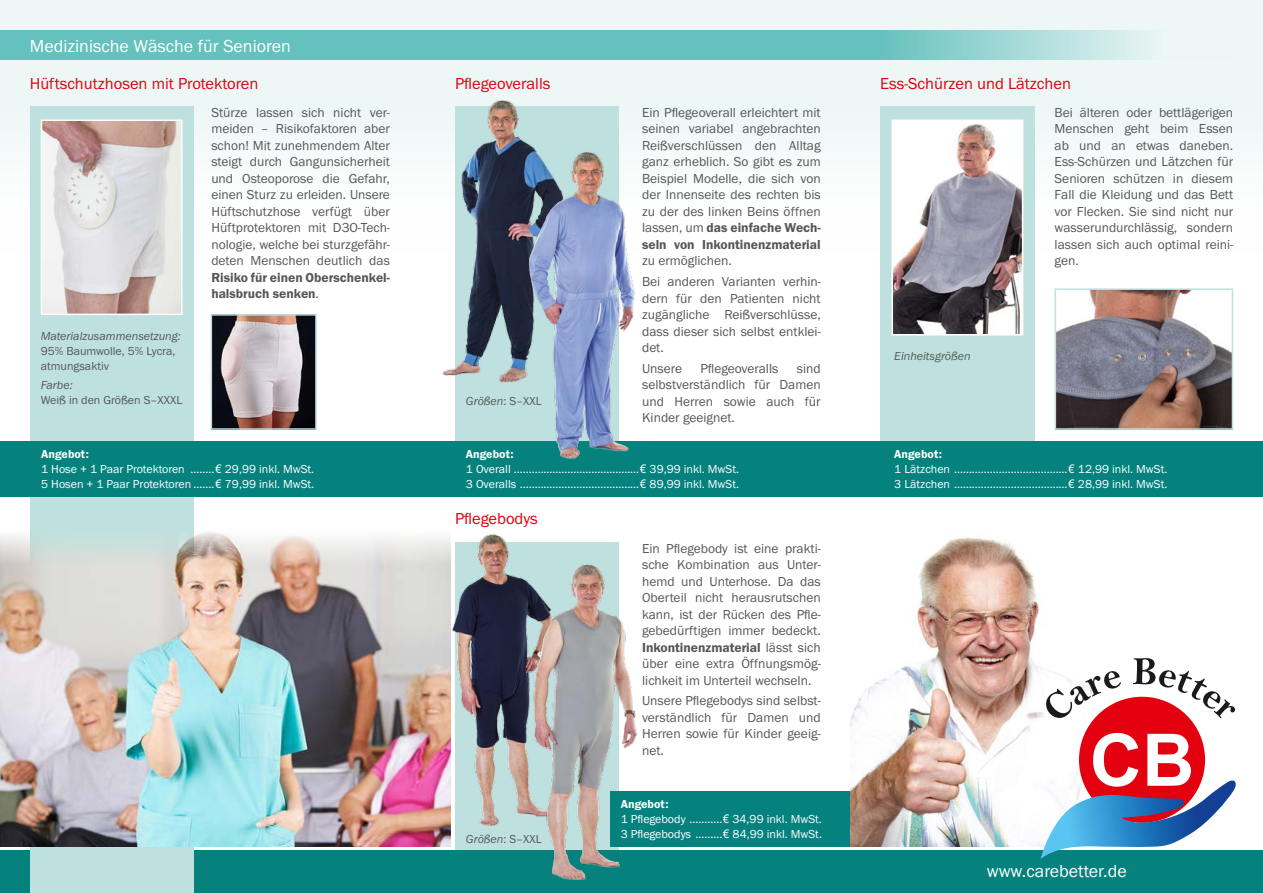
<style>
.page{position:relative;width:1263px;height:893px;background:#fff}
.page>*{position:absolute;margin:0;border:0;box-sizing:border-box;transform-origin:0 0}
.t1{font:18px "Franklin Gothic Itc T";color:#fff}
.t2{font:16.5px "Franklin Gothic Itc T";color:#e3000f}
.t3{font:13.5px/16.5px "Franklin Gothic Itc T";color:#565656;text-align:justify}
.t4{font:600 13.5px/16.5px "Franklin Gothic Itc T";color:#565656}
.t5{font:12px/15px "Franklin Gothic Itc T";color:#fff}
.t6{font:italic 12px "Franklin Gothic Itc T";color:#565656}
.t7{font:12px/15px "Franklin Gothic Itc T";color:#565656}
.s1{font-weight:400}
.s2{font-weight:600}
.s3{font-style:normal}
.s4{font-family:"Linotype Euro Font Ato F"}
</style>
<div class="page">
<div style="left:0;top:850px;width:1263px;height:43px;background:#06827e"></div>
<div style="left:0;top:0;width:1263px;height:253px;background:linear-gradient(to bottom,#e8f5f4,#fffefe)"></div>
<svg style="left:0;top:30px;width:1233px;height:30px;background:#7bc9c7"></svg>
<div style="left:30px;top:106px;width:163px;height:787px;background:#bee1e0"></div>
<div style="left:880px;top:106px;width:155px;height:388px;background:#bee1e0"></div>
<img style="left:44px;top:122px;width:136px;height:190px">
<div style="left:41px;top:119px;width:142px;height:196px;border:2px solid #fff"></div>
<img style="left:894px;top:122px;width:126px;height:210px">
<div style="left:891px;top:119px;width:132px;height:216px;border:2px solid #fff"></div>
<div style="left:0;top:441px;width:1263px;height:55px;background:#06827e"></div>
<div style="left:610px;top:791px;width:240px;height:55px;background:#06827e"></div>
<img style="left:214px;top:317px;width:100px;height:110px">
<div style="left:211px;top:314px;width:106px;height:116px;border:2px solid #bee1e0"></div>
<img style="left:1057px;top:291px;width:173px;height:136px">
<div style="left:1054px;top:288px;width:179px;height:142px;border:2px solid #bee1e0"></div>
<img style="left:403px;top:82px;width:210px;height:316px">
<img style="left:477px;top:135px;width:221px;height:324px">
<img style="left:0;top:526px;width:451px;height:320px">
<img style="left:384px;top:526px;width:119px;height:304px">
<img style="left:470px;top:538px;width:181px;height:342px">
<img style="left:850px;top:537px;width:242px;height:309px">
<div style="left:1079px;top:697px;width:126px;height:126px;background:#e3000f;border-radius:50%"></div>
<svg style="left:1040px;top:733px;width:196px;height:126px"></svg>
<svg style="left:1046px;top:658px;width:189px;height:60px"></svg>
<h1 class="t1" style="left:30px;top:35px;width:263px">Medizinische Wäsche für Senioren</h1>
<p class="t2" style="left:30px;top:74px;width:230px">Hüftschutzhosen mit Protektoren</p>
<p class="t2" style="left:455px;top:74px;width:97px">Pflegeoveralls</p>
<p class="t2" style="left:880px;top:74px;width:192px">Ess-Schürzen und Lätzchen</p>
<p class="t3" style="left:211px;top:104px;width:180px">Stürze lassen sich nicht ver&shy;meiden – Risikofaktoren aber schon! Mit zunehmendem Alter steigt durch Gangunsicherheit und Osteoporose die Gefahr, einen Sturz zu erleiden. Unsere Hüftschutzhose verfügt über Hüftprotektoren mit D3O-Tech&shy;nologie, welche bei sturzgefähr&shy;deten Menschen deutlich das</p>
<p class="t4" style="left:211px;top:269px;width:180px">Risiko für einen Oberschenkel&shy;halsbruch senken<span class="s1">.</span></p>
<p class="t3" style="left:1054px;top:104px;width:180px">Bei älteren oder bettlägerigen Menschen geht beim Essen ab und an etwas daneben.<br>Ess-Schürzen und Lätzchen für Senioren schützen in diesem Fall die Kleidung und das Bett vor Flecken. Sie sind nicht nur wasserundurchlässig, sondern lassen sich auch optimal reini&shy;gen.</p>
<p class="t3" style="left:642px;top:104px;width:180px">Ein Pflegeoverall erleichtert mit seinen variabel angebrachten Reißverschlüssen den Alltag ganz erheblich. So gibt es zum Beispiel Modelle, die sich von der Innenseite des rechten bis zu der des linken Beins öffnen lassen, um <span class="s2">das einfache Wech&shy;seln von Inkontinenzmaterial</span></p>
<p class="t3" style="left:642px;top:250px;width:180px;line-height:20.7px">zu ermöglichen.<br>Bei anderen Varianten verhin-</p>
<p class="t3" style="left:642px;top:290px;width:180px">dern für den Patienten nicht zugängliche Reißverschlüsse, dass dieser sich selbst entklei&shy;det.</p>
<p class="t3" style="left:642px;top:360px;width:41px">Unsere</p>
<p class="t3" style="left:700px;top:360px;width:80px">Pflegeoveralls</p>
<p class="t6" style="left:41px;top:329px;width:142px">Materialzusammensetzung:</p>
<p class="t7" style="left:41px;top:343px;width:136px">95% Baumwolle, 5% Lycra, atmungsaktiv</p>
<p class="t6" style="left:41px;top:378px;width:33px">Farbe:</p>
<p class="t7" style="left:41px;top:392px;width:143px">Weiß in den Größen S–XXXL</p>
<p class="t6" style="left:894px;top:349px;width:78px">Einheitsgrößen</p>
<p class="t3" style="left:642px;top:360px;width:180px;text-indent:155px">sind selbstverständlich für Damen und Herren sowie auch für Kinder geeignet.</p>
<p class="t6" style="left:466px;top:394px;width:77px">Größen<span class="s3">: S–XXL</span></p>
<p class="t5" style="left:41px;top:447px;width:275px"><span class="s2">Angebot:<br></span>1 Hose + 1 Paar Protektoren ........<span class="s4">H</span> 29,99 inkl. MwSt.<br>5 Hosen + 1 Paar Protektoren .......<span class="s4">H</span> 79,99 inkl. MwSt.</p>
<p class="t5" style="left:466px;top:447px;width:275px"><span class="s2">Angebot:<br></span>1 Overall ..........................................<span class="s4">H</span> 39,99 inkl. MwSt.<br>3 Overalls ........................................<span class="s4">H</span> 89,99 inkl. MwSt.</p>
<p class="t5" style="left:894px;top:447px;width:275px"><span class="s2">Angebot:<br></span>1 Lätzchen ......................................<span class="s4">H</span> 12,99 inkl. MwSt.<br>3 Lätzchen ......................................<span class="s4">H</span> 28,99 inkl. MwSt.</p>
<p class="t2" style="left:455px;top:509px;width:84px">Pflegebodys</p>
<p class="t6" style="left:466px;top:831px;width:77px">Größen<span class="s3">: S–XXL</span></p>
<p class="t3" style="left:642px;top:540px;width:180px">Ein Pflegebody ist eine prakti&shy;sche Kombination aus Unter&shy;hemd und Unterhose. Da das Oberteil nicht herausrutschen kann, ist der Rücken des Pfle&shy;gebedürftigen immer bedeckt.<br><span class="s2">Inkontinenzmaterial</span> lässt sich über eine extra Öffnungsmög&shy;lichkeit im Unterteil wechseln.</p>
<p class="t3" style="left:642px;top:692px;width:180px">Unsere Pflegebodys sind selbst&shy;verständlich für Damen und Herren sowie für Kinder geeig&shy;net.</p>
<p class="t5" style="left:621px;top:797px;width:203px"><span class="s2">Angebot:<br></span>1 Pflegebody ...........<span class="s4">H</span> 34,99 inkl. MwSt.<br>3 Pflegebodys .........<span class="s4">H</span> 84,99 inkl. MwSt.</p>
<h1 class="t1" style="left:987px;top:861px;width:141px">www.carebetter.de</h1>
</div>
